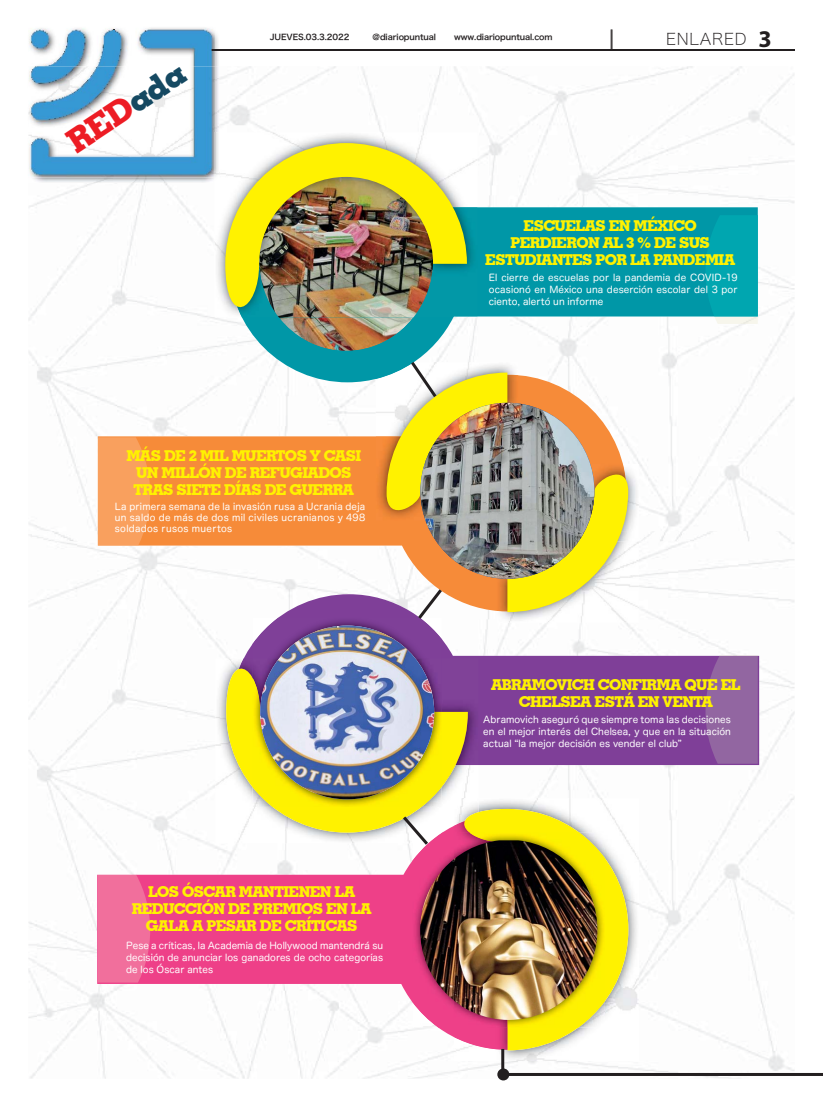
<style>
.page{position:relative;width:823px;height:1106px;background:#fff}
.page>*{position:absolute;margin:0;border:0;box-sizing:border-box;transform-origin:0 0}
.t1{font:700 33px "Geometric Slab 703 BT Xtra";color:#ed1c24}
.t2{font:16px "Hiragino Sans W1 90 msp RKSJ H";letter-spacing:.05em;color:#231f20}
.t3{font:700 15px/17px "Geometric Slab 703 BT Xtra";letter-spacing:-.04em;color:#fff200;text-align:center}
.t4{font:9.5px/12px "Hira Maru Pro W4 90 msp RKSJ H";letter-spacing:.01em;color:#fff;text-align:justify}
.t5{font:8px "Hiragino Sans W6 90 msp RKSJ H";letter-spacing:-.01em;color:#231f20}
.s1{color:#154962}
.s2{font-family:"Myriad Pro";font-weight:700;font-size:24px}
</style>
<div class="page">
<img style="left:28px;top:541px;width:766px;height:537px">
<img style="left:28px;top:66px;width:766px;height:465px">
<img style="left:29px;top:531px;width:762px;height:10px">
<hr style="left:207px;top:49px;width:587px;height:1px;background:#231f20">
<hr style="left:207px;top:50px;width:587px;height:1px;background:#231f20">
<svg style="left:610px;top:29px;width:2px;height:20px"></svg>
<img style="left:28px;top:66px;width:191px;height:117px">
<img style="left:215px;top:34px;width:3px;height:15px">
<img style="left:28px;top:28px;width:187px;height:150px">
<svg style="left:207px;top:49px;width:8px;height:2px"></svg>
<svg style="left:114px;top:29px;width:1px;height:20px"></svg>
<svg style="left:229px;top:146px;width:528px;height:236px"></svg>
<img style="left:278px;top:330px;width:135px;height:21px">
<img style="left:214px;top:132px;width:263px;height:185px">
<img style="left:214px;top:132px;width:5px;height:51px">
<img style="left:214px;top:132px;width:1px;height:46px">
<img style="left:466px;top:146px;width:11px;height:171px">
<img style="left:225px;top:143px;width:241px;height:187px">
<svg style="left:98px;top:375px;width:288px;height:236px"></svg>
<img style="left:628px;top:541px;width:10px;height:53px">
<img style="left:628px;top:464px;width:10px;height:67px">
<img style="left:628px;top:531px;width:10px;height:10px">
<img style="left:375px;top:362px;width:11px;height:13px">
<img style="left:375px;top:375px;width:11px;height:145px">
<svg style="left:230px;top:594px;width:528px;height:237px"></svg>
<img style="left:215px;top:658px;width:263px;height:155px">
<img style="left:467px;top:658px;width:11px;height:107px">
<svg style="left:226px;top:645px;width:241px;height:168px"></svg>
<img style="left:252px;top:618px;width:189px;height:60px">
<img style="left:252px;top:678px;width:189px;height:129px">
<img style="left:260px;top:625px;width:174px;height:174px;border-radius:50%">
<svg style="left:97px;top:813px;width:343px;height:236px"></svg>
<img style="left:453px;top:798px;width:185px;height:263px">
<img style="left:453px;top:798px;width:25px;height:11px">
<svg style="left:440px;top:809px;width:188px;height:241px"></svg>
<img style="left:412px;top:832px;width:57px;height:195px">
<img style="left:469px;top:832px;width:135px;height:195px">
<img style="left:420px;top:840px;width:177px;height:179px">
<img style="left:714px;top:316px;width:43px;height:8px">
<svg style="left:705px;top:215px;width:52px;height:101px;background:#00a4af"></svg>
<img style="left:98px;top:545px;width:40px;height:1px">
<svg style="left:98px;top:437px;width:52px;height:108px;background:#f89e5a"></svg>
<svg style="left:98px;top:874px;width:52px;height:108px;background:#f06c9b"></svg>
<img style="left:719px;top:655px;width:38px;height:1px">
<svg style="left:705px;top:656px;width:52px;height:107px;background:#9062a0"></svg>
<img style="left:386px;top:358px;width:242px;height:264px">
<svg style="left:399px;top:813px;width:32px;height:35px"></svg>
<hr style="left:501px;top:1049px;width:3px;height:23px;background:#231f20">
<hr style="left:503px;top:1073px;width:319px;height:3px;background:#231f20">
<div style="left:497px;top:1068px;width:12px;height:12px;background:#231f20;border-radius:50%"></div>
<h1 class="t1" style="left:59px;top:127px;width:136px;rotate:-34deg">RED<span class="s1">ada</span></h1>
<p class="t5" style="left:270px;top:34px;width:81px">JUEVES.03.3.2022</p>
<p class="t5" style="left:372px;top:34px;width:65px">@diariopuntual</p>
<p class="t5" style="left:454px;top:34px;width:100px">www.diariopuntual.com</p>
<h2 class="t2" style="left:665px;top:33px;width:107px">ENLARED <span class="s2">3</span></h2>
<h3 class="t3" style="left:485px;top:217px;width:251px">ESCUELAS EN MÉXICO<br>PERDIERON AL 3 % DE SUS<br>ESTUDIANTES POR LA PANDEMIA</h3>
<p class="t4" style="left:488px;top:272px;width:250px">El cierre de escuelas por la pandemia de COVID-19 ocasionó en México una deserción escolar del 3 por ciento, alertó un informe</p>
<h3 class="t3" style="left:126px;top:446px;width:236px">MÁS DE 2 MIL MUERTOS Y CASI<br>UN MILLÓN DE REFUGIADOS<br>TRAS SIETE DÍAS DE GUERRA</h3>
<p class="t4" style="left:115px;top:502px;width:252px;line-height:11px">La primera semana de la invasión rusa a Ucrania deja un saldo de más de dos mil civiles ucranianos y 498 soldados rusos muertos</p>
<h3 class="t3" style="left:132px;top:883px;width:241px">LOS ÓSCAR MANTIENEN LA<br>REDUCCIÓN DE PREMIOS EN LA<br>GALA A PESAR DE CRÍTICAS</h3>
<p class="t4" style="left:126px;top:941px;width:258px">Pese a críticas, la Academia de Hollywood mantendrá su decisión de anunciar los ganadores de ocho categorías de los Óscar antes</p>
<h3 class="t3" style="left:490px;top:676px;width:251px">ABRAMOVICH CONFIRMA QUE EL<br>CHELSEA ESTÁ EN VENTA</h3>
<p class="t4" style="left:483px;top:715px;width:249px">Abramovich aseguró que siempre toma las decisiones en el mejor interés del Chelsea, y que en la situación actual “la mejor decisión es vender el club”</p>
</div>
